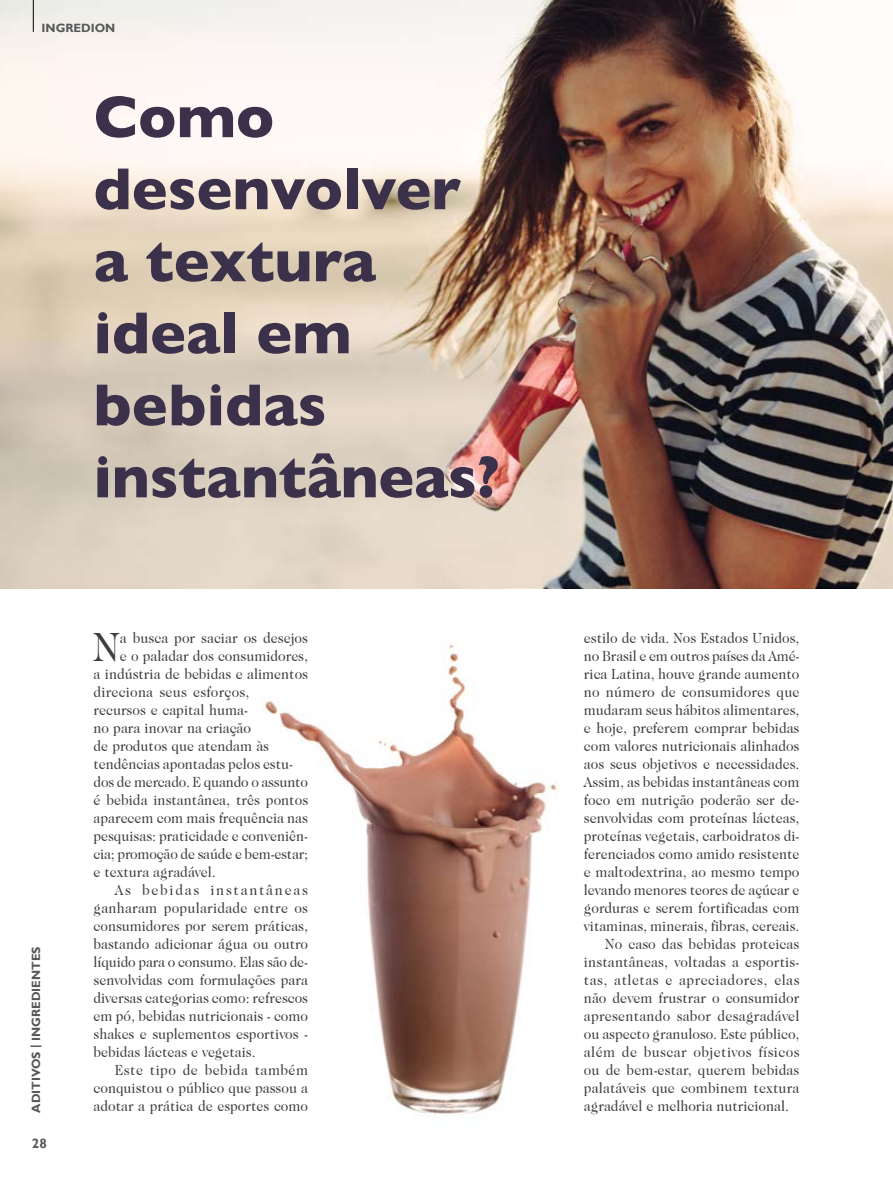
<style>
.page{position:relative;width:893px;height:1191px;background:#fff}
.page>*{position:absolute;margin:0;border:0;box-sizing:border-box;transform-origin:0 0}
.t1{font:700 60px/72px "Gill Sans";color:#3b314a}
.t2{font:41.7px "Caslon 224 IT Cby BT";color:#3e3d40;scale:.93 1}
.t3{font:15px "Caslon 224 IT Cby BT";color:#3e3d40;scale:.93 1}
.t4{font:15px "Caslon 224 IT Cby BT";letter-spacing:.02em;color:#3e3d40;scale:.93 1}
.t5{font:15px "Caslon 224 IT Cby BT";letter-spacing:.035em;color:#3e3d40;scale:.93 1}
.t6{font:15px "Caslon 224 IT Cby BT";letter-spacing:.03em;color:#3e3d40;scale:.93 1}
.t7{font:15px "Caslon 224 IT Cby BT";letter-spacing:.125em;color:#3e3d40;scale:.93 1}
.t8{font:700 13.5px "Gill Sans";color:#58585a}
.t9{font:700 12px "Gill Sans";color:#58585a}
.s1{font-style:inherit}
</style>
<div class="page">
<img style="left:0;top:0;width:893px;height:588px">
<img style="left:264px;top:644px;width:295px;height:471px">
<hr style="left:33px;top:0;width:1px;height:32px;background:#000">
<p class="t9" style="left:42px;top:21px;width:75px">INGREDION</p>
<h1 class="t1" style="left:94px;top:80px;width:408px">Como desenvolver a textura ideal em bebidas instantâneas?</h1>
<p class="t9" style="left:29px;top:1112px;width:167px;rotate:-90deg">ADITIVOS <span class="s1">|</span> INGREDIENTES</p>
<p class="t8" style="left:32px;top:1135px;width:16px">28</p>
<h2 class="t2" style="left:94px;top:621px;width:30px">N</h2>
<p class="t3" style="left:120px;top:629px;width:204px">a busca por saciar os desejos</p>
<p class="t3" style="left:120px;top:647px;width:204px">e o paladar dos consumidores,</p>
<p class="t3" style="left:94px;top:665px;width:232px">a indústria de bebidas e alimentos</p>
<p class="t3" style="left:94px;top:683px;width:169px">direciona seus esforços,</p>
<p class="t3" style="left:94px;top:701px;width:168px">recursos e capital huma-</p>
<p class="t3" style="left:94px;top:719px;width:171px">no para inovar na criação</p>
<p class="t3" style="left:94px;top:737px;width:190px">de produtos que atendam às</p>
<p class="t3" style="left:94px;top:755px;width:216px">tendências apontadas pelos estu-</p>
<p class="t3" style="left:94px;top:773px;width:232px">dos de mercado. E quando o assunto</p>
<p class="t3" style="left:94px;top:791px;width:232px">é bebida instantânea, três pontos</p>
<p class="t3" style="left:94px;top:809px;width:232px">aparecem com mais frequência nas</p>
<p class="t3" style="left:94px;top:827px;width:232px">pesquisas: praticidade e conveniên-</p>
<p class="t3" style="left:94px;top:845px;width:232px">cia; promoção de saúde e bem-estar;</p>
<p class="t3" style="left:94px;top:863px;width:133px">e textura agradável.</p>
<p class="t7" style="left:115px;top:881px;width:209px">As bebidas instantâneas</p>
<p class="t4" style="left:94px;top:899px;width:232px">ganharam popularidade entre os</p>
<p class="t3" style="left:94px;top:917px;width:232px">consumidores por serem práticas,</p>
<p class="t3" style="left:94px;top:935px;width:232px">bastando adicionar água ou outro</p>
<p class="t3" style="left:94px;top:953px;width:232px">líquido para o consumo. Elas são de-</p>
<p class="t3" style="left:94px;top:971px;width:232px">senvolvidas com formulações para</p>
<p class="t3" style="left:94px;top:989px;width:232px">diversas categorias como: refrescos</p>
<p class="t3" style="left:94px;top:1007px;width:232px">em pó, bebidas nutricionais - como</p>
<p class="t3" style="left:94px;top:1025px;width:232px">shakes e suplementos esportivos -</p>
<p class="t3" style="left:94px;top:1043px;width:176px">bebidas lácteas e vegetais.</p>
<p class="t5" style="left:115px;top:1061px;width:209px">Este tipo de bebida também</p>
<p class="t3" style="left:94px;top:1079px;width:232px">conquistou o público que passou a</p>
<p class="t3" style="left:94px;top:1097px;width:232px">adotar a prática de esportes como</p>
<p class="t3" style="left:584px;top:629px;width:233px">estilo de vida. Nos Estados Unidos,</p>
<p class="t3" style="left:584px;top:647px;width:233px">no Brasil e em outros países da Amé-</p>
<p class="t3" style="left:584px;top:665px;width:233px">rica Latina, houve grande aumento</p>
<p class="t3" style="left:584px;top:683px;width:233px">no número de consumidores que</p>
<p class="t3" style="left:584px;top:701px;width:233px">mudaram seus hábitos alimentares,</p>
<p class="t3" style="left:584px;top:719px;width:233px">e hoje, preferem comprar bebidas</p>
<p class="t3" style="left:584px;top:737px;width:233px">com valores nutricionais alinhados</p>
<p class="t3" style="left:584px;top:755px;width:233px">aos seus objetivos e necessidades.</p>
<p class="t3" style="left:584px;top:773px;width:233px">Assim, as bebidas instantâneas com</p>
<p class="t3" style="left:584px;top:791px;width:233px">foco em nutrição poderão ser de-</p>
<p class="t3" style="left:584px;top:809px;width:233px">senvolvidas com proteínas lácteas,</p>
<p class="t3" style="left:584px;top:827px;width:233px">proteínas vegetais, carboidratos di-</p>
<p class="t3" style="left:584px;top:845px;width:233px">ferenciados como amido resistente</p>
<p class="t3" style="left:584px;top:863px;width:233px">e maltodextrina, ao mesmo tempo</p>
<p class="t3" style="left:584px;top:881px;width:233px">levando menores teores de açúcar e</p>
<p class="t3" style="left:584px;top:899px;width:233px">gorduras e serem fortificadas com</p>
<p class="t3" style="left:584px;top:917px;width:233px">vitaminas, minerais, fibras, cereais.</p>
<p class="t3" style="left:605px;top:935px;width:210px">No caso das bebidas proteicas</p>
<p class="t3" style="left:584px;top:953px;width:233px">instantâneas, voltadas a esportis-</p>
<p class="t5" style="left:584px;top:971px;width:233px">tas, atletas e apreciadores, elas</p>
<p class="t3" style="left:584px;top:989px;width:233px">não devem frustrar o consumidor</p>
<p class="t4" style="left:584px;top:1007px;width:233px">apresentando sabor desagradável</p>
<p class="t3" style="left:584px;top:1025px;width:233px">ou aspecto granuloso. Este público,</p>
<p class="t6" style="left:584px;top:1043px;width:233px">além de buscar objetivos físicos</p>
<p class="t3" style="left:584px;top:1061px;width:233px">ou de bem-estar, querem bebidas</p>
<p class="t3" style="left:584px;top:1079px;width:233px">palatáveis que combinem textura</p>
<p class="t3" style="left:584px;top:1097px;width:222px">agradável e melhoria nutricional.</p>
</div>
